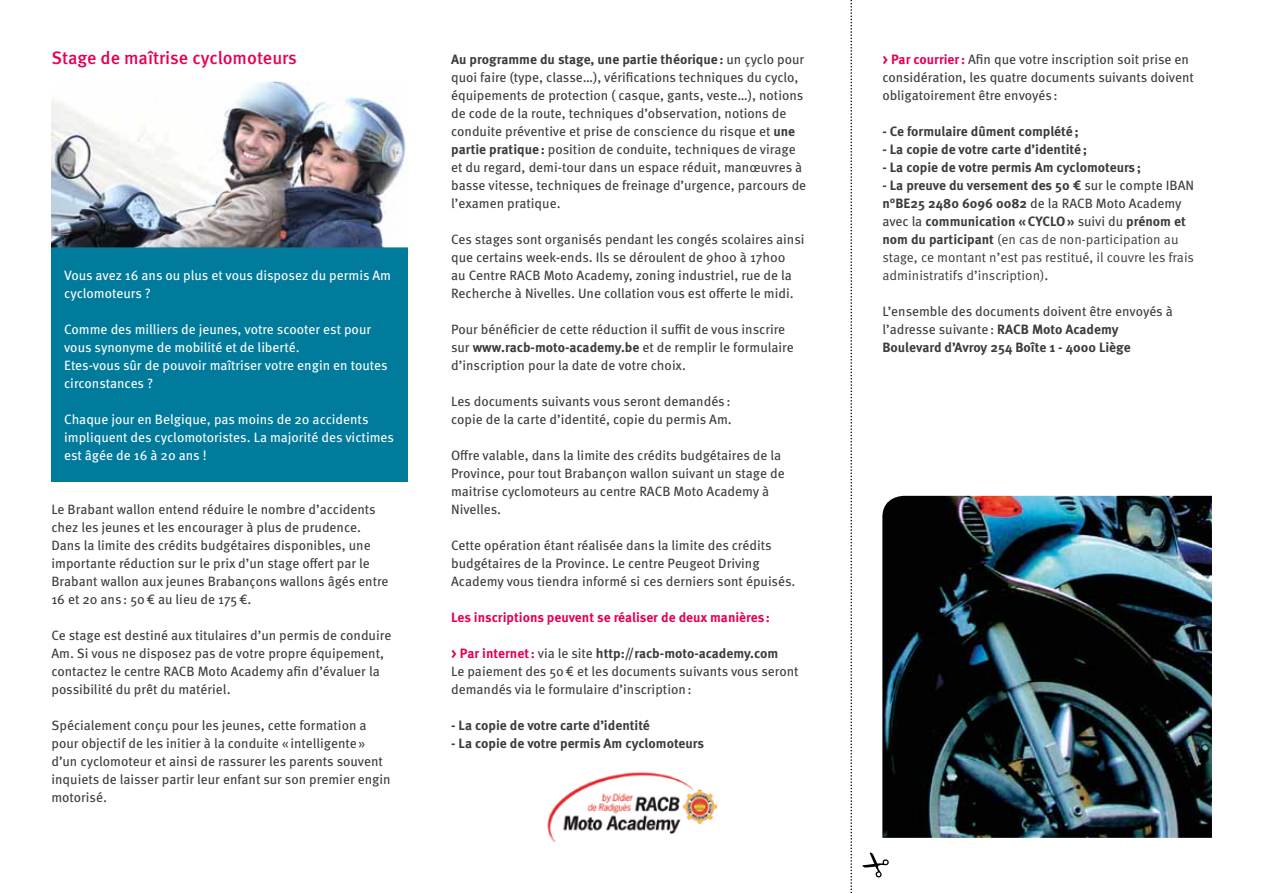
<style>
.page{position:relative;width:1263px;height:893px;background:#fff}
.page>*{position:absolute;margin:0;border:0;box-sizing:border-box;transform-origin:0 0}
.t1{font:500 18px "Meta OT";color:#e50056}
.t2{font:13.5px/18px "Meta OT";color:#3c3c3b}
.t3{font:13.5px/18px "Meta OT";color:#fff}
.t4{font:700 13.5px/18px "Meta OT";color:#3c3c3b}
.t5{font:13.5px/18px "Meta OT Norm";color:#3c3c3b}
.t6{font:700 13.5px "Meta OT";color:#e50056}
.s1{font-weight:700}
.s2{font-weight:700;color:#e50056}
.s3{font-weight:400}
.s4{font-family:"Meta OT";font-weight:700}
.s5{font-family:"Meta OT"}
</style>
<div class="page">
<div style="left:51px;top:247px;width:357px;height:234px;background:#007b9b"></div>
<img style="left:51px;top:82px;width:357px;height:165px">
<img style="left:882px;top:496px;width:330px;height:342px">
<img style="left:547px;top:772px;width:170px;height:70px">
<svg style="left:850px;top:0;width:2px;height:893px"></svg>
<svg style="left:862px;top:853px;width:27px;height:25px"></svg>
<h1 class="t1" style="left:51px;top:46px;width:247px">Stage de maîtrise cyclomoteurs</h1>
<p class="t3" style="left:64px;top:266px;width:328px">Vous avez 16 ans ou plus et vous disposez du permis Am cyclomoteurs ?</p>
<p class="t3" style="left:64px;top:320px;width:325px">Comme des milliers de jeunes, votre scooter est pour vous synonyme de mobilité et de liberté.<br>Etes-vous sûr de pouvoir maîtriser votre engin en toutes circonstances ?</p>
<p class="t3" style="left:64px;top:410px;width:331px">Chaque jour en Belgique, pas moins de 20 accidents impliquent des cyclomotoristes. La majorité des victimes est âgée de 16 à 20 ans !</p>
<p class="t2" style="left:51px;top:500px;width:339px">Le Brabant wallon entend réduire le nombre d’accidents chez les jeunes et les encourager à plus de prudence.<br>Dans la limite des crédits budgétaires disponibles, une importante réduction sur le prix d’un stage offert par le Brabant wallon aux jeunes Brabançons wallons âgés entre 16 et 20 ans: 50€ au lieu de 175€.</p>
<p class="t2" style="left:51px;top:626px;width:341px">Ce stage est destiné aux titulaires d’un permis de conduire Am. Si vous ne disposez pas de votre propre équipement, contactez le centre RACB Moto Academy afin d’évaluer la possibilité du prêt du matériel.</p>
<p class="t2" style="left:51px;top:716px;width:341px">Spécialement conçu pour les jeunes, cette formation a pour objectif de les initier à la conduite «intelligente» d’un cyclomoteur et ainsi de rassurer les parents souvent inquiets de laisser partir leur enfant sur son premier engin motorisé.</p>
<p class="t2" style="left:451px;top:50px;width:357px"><span class="s1">Au programme du stage, une partie théorique:</span> un çyclo pour quoi faire (type, classe…), vérifications techniques du cyclo, équipements de protection ( casque, gants, veste…), notions de code de la route, techniques d’observation, notions de conduite préventive et prise de conscience du risque et <span class="s1">une partie pratique:</span> position de conduite, techniques de virage et du regard, demi-tour dans un espace réduit, manœuvres à basse vitesse, techniques de freinage d’urgence, parcours de l’examen pratique.</p>
<p class="t2" style="left:451px;top:230px;width:355px">Ces stages sont organisés pendant les congés scolaires ainsi que certains week-ends. Ils se déroulent de 9h00 à 17h00<br>au Centre RACB Moto Academy, zoning industriel, rue de la Recherche à Nivelles. Une collation vous est offerte le midi.</p>
<p class="t2" style="left:451px;top:320px;width:344px">Pour bénéficier de cette réduction il suffit de vous inscrire sur <span class="s1">www.racb-moto-academy.be</span> et de remplir le formulaire d’inscription pour la date de votre choix.</p>
<p class="t2" style="left:451px;top:392px;width:282px">Les documents suivants vous seront demandés: copie de la carte d’identité, copie du permis Am.</p>
<p class="t2" style="left:451px;top:446px;width:335px">Offre valable, dans la limite des crédits budgétaires de la Province, pour tout Brabançon wallon suivant un stage de maitrise cyclomoteurs au centre RACB Moto Academy à Nivelles.</p>
<p class="t2" style="left:451px;top:536px;width:346px">Cette opération étant réalisée dans la limite des crédits budgétaires de la Province. Le centre Peugeot Driving<br>Academy vous tiendra informé si ces derniers sont épuisés.</p>
<p class="t6" style="left:451px;top:608px;width:320px">Les inscriptions peuvent se réaliser de deux manières:</p>
<p class="t2" style="left:451px;top:644px;width:349px"><span class="s2">&gt; Par internet:</span> via le site <span class="s1">http://racb-moto-academy.com<br></span>Le paiement des 50€ et les documents suivants vous seront demandés via le formulaire d’inscription:</p>
<p class="t4" style="left:451px;top:716px;width:200px">- La copie de votre carte d’identité</p>
<p class="t4" style="left:451px;top:734px;width:254px">- La copie de votre permis Am cyclomoteurs</p>
<p class="t2" style="left:882px;top:50px;width:313px"><span class="s2">&gt; Par courrier:</span> Afin que votre inscription soit prise en considération, les quatre documents suivants doivent obligatoirement être envoyés:</p>
<p class="t4" style="left:882px;top:122px;width:198px">- Ce formulaire dûment complété;</p>
<p class="t4" style="left:882px;top:140px;width:206px">- La copie de votre carte d’identité;</p>
<p class="t4" style="left:882px;top:158px;width:260px">- La copie de votre permis Am cyclomoteurs;</p>
<p class="t4" style="left:882px;top:176px;width:313px">- La preuve du versement des 50 € <span class="s3">sur le compte IBAN </span>n°BE25 2480 6096 0082 <span class="s3">de la RACB Moto Academy avec la</span> communication «CYCLO» <span class="s3">suivi du</span> prénom et</p>
<p class="t5" style="left:882px;top:230px;width:313px"><span class="s4">nom du participant</span> (en cas de non-participation au stage, ce montant n’est pas restitué, il couvre les frais administratifs d’inscription)<span class="s5">.</span></p>
<p class="t2" style="left:882px;top:302px;width:292px">L’ensemble des documents doivent être envoyés à l’adresse suivante: <span class="s1">RACB Moto Academy<br>Boulevard d’Avroy 254 Boîte 1 - 4000 Liège</span></p>
</div>
